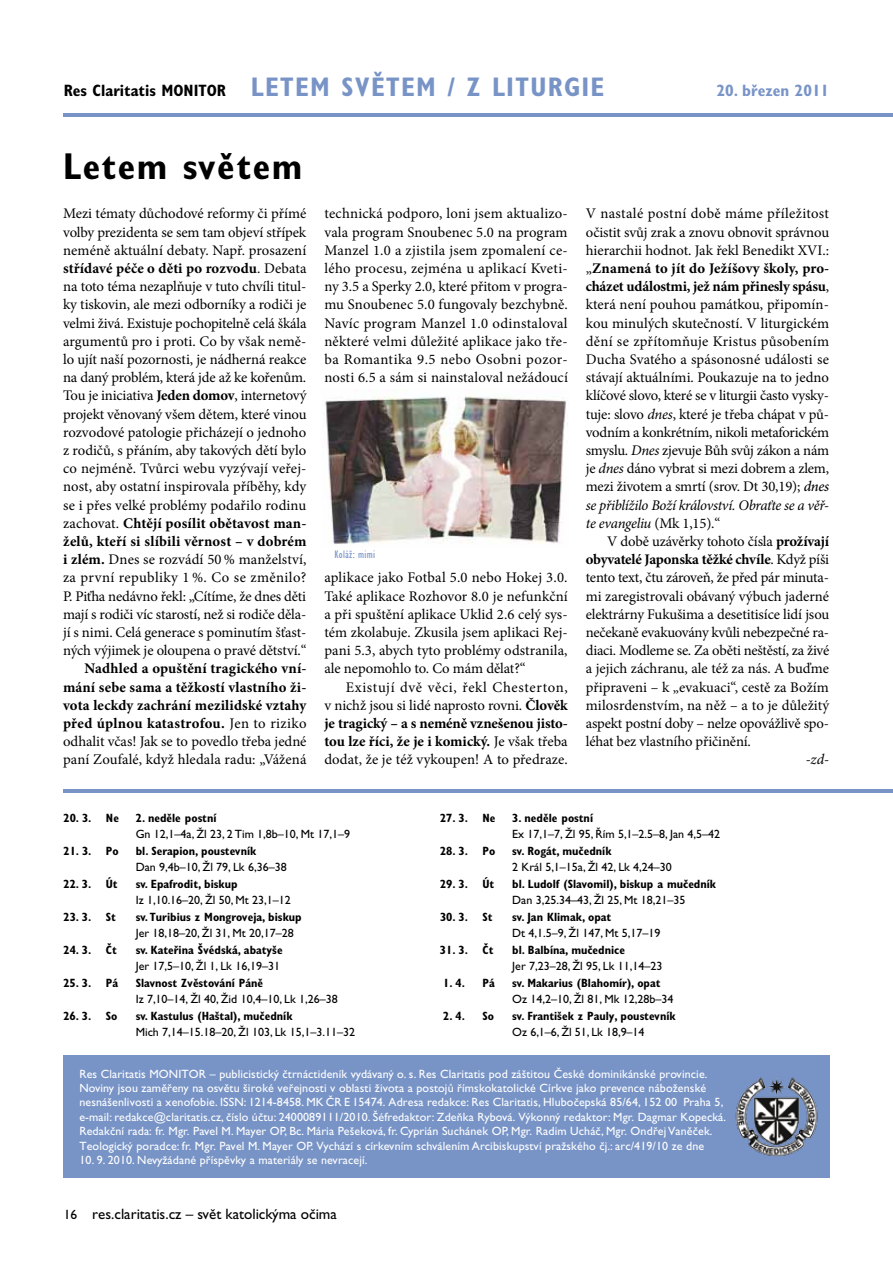
<style>
.page{position:relative;width:893px;height:1263px;background:#fff}
.page>*{position:absolute;margin:0;border:0;box-sizing:border-box;transform-origin:0 0}
.t1{font:700 condensed 37.5px "Gill Sans Std";letter-spacing:.04em;color:#000}
.t2{font:700 condensed 27px "Gill Sans Std";letter-spacing:.05em;color:#7894c7}
.t3{font:700 condensed 16.5px "Gill Sans Std";color:#000}
.t4{font:700 condensed 16.5px "Gill Sans Std";color:#7894c7}
.t5{font:15px "Gill Sans Std";color:#000}
.t6{font:14.7px/18.1px "Minion Pro";letter-spacing:-.005em;color:#000;text-align:justify}
.t7{font:700 14.7px/18.1px "Minion Pro";letter-spacing:.015em;color:#000;text-align:justify}
.t8{font:italic 14.7px "Minion Pro";color:#000}
.t9{font:12px/14.4px "Gill Sans Std";letter-spacing:.01em;color:#fff}
.t10{font:700 condensed 12px "Gill Sans Std";color:#000}
.t11{font:12px "Gill Sans Std";color:#000}
.t12{font:condensed 11.25px "Gill Sans Std";letter-spacing:.03em;color:#7894c7}
.s1{font-weight:700}
.s2{font-weight:400}
.s3{font-style:italic}
.s4{font-weight:500;font-style:italic}
.s5{font-size:13.5px}
</style>
<div class="page">
<hr style="left:64px;top:113px;width:829px;height:4px;background:#7894c7">
<div style="left:64px;top:1056px;width:766px;height:122px;background:#7894c7"></div>
<hr style="left:63px;top:789px;width:830px;height:4px;background:#7894c7">
<img style="left:735px;top:1077px;width:83px;height:80px">
<img style="left:325px;top:396px;width:243px;height:148px">
<h2 class="t2" style="left:251px;top:71px;width:256px">LETEM SVĚTEM / Z Litur</h2>
<h2 class="t2" style="left:564px;top:71px;width:29px">giE</h2>
<p class="t3" style="left:64px;top:81px;width:164px">Res Claritatis MONITOR</p>
<p class="t4" style="left:717px;top:81px;width:114px">20. březen 2011</p>
<h1 class="t1" style="left:63px;top:144px;width:241px">Letem světem</h1>
<p class="t6" style="left:63px;top:205px;width:245px">Mezi tématy důchodové reformy či přímé volby prezidenta se sem tam objeví střípek neméně aktuální debaty. Např. prosazení <span class="s1">střídavé péče o děti po rozvodu</span>. Debata na toto téma nezaplňuje v tuto chvíli titul&shy;ky tiskovin, ale mezi odborníky a rodiči je velmi živá. Existuje pochopitelně celá škála argumentů pro i proti. Co by však nemě&shy;lo ujít naší pozornosti, je nádherná reakce na daný problém, která jde až ke kořenům.<br>Tou je iniciativa <span class="s1">Jeden domov</span>, internetový projekt věnovaný všem dětem, které vinou rozvodové patologie přicházejí o jednoho z rodičů, s přáním, aby takových dětí bylo co nejméně. Tvůrci webu vyzývají veřej&shy;nost, aby ostatní inspirovala příběhy, kdy se i přes velké problémy podařilo rodinu zachovat. <span class="s1">Chtějí posílit obětavost man&shy;želů, kteří si slíbili věrnost – v dobrém i zlém.</span> Dnes se rozvádí 50% manželství, za první republiky 1 %. Co se změnilo?<br>P. Piťha nedávno řekl: „Cítíme, že dnes děti mají s rodiči víc starostí, než si rodiče děla&shy;jí s nimi. Celá generace s pominutím šťast&shy;ných výjimek je oloupena o pravé dětství.“</p>
<p class="t7" style="left:63px;top:659px;width:245px;text-indent:21px">Nadhled a opuštění tragického vní&shy;mání sebe sama a těžkostí vlastního ži&shy;vota leckdy zachrání mezilidské vztahy před úplnou katastrofou. <span class="s2">Jen to riziko odhalit včas! Jak se to povedlo třeba jedné paní Zoufalé, když hledala radu: „Vážená</span></p>
<p class="t6" style="left:324px;top:205px;width:245px">technická podporo, loni jsem aktualizo&shy;vala program Snoubenec 5.0 na program Manzel 1.0 a zjistila jsem zpomalení ce&shy;lého procesu, zejména u aplikací Kveti&shy;ny 3.5 a Sperky 2.0, které přitom v progra&shy;mu Snoubenec 5.0 fungovaly bezchybně.<br>Navíc program Manzel 1.0 odinstaloval některé velmi důležité aplikace jako tře&shy;ba Romantika 9.5 nebo Osobni pozor&shy;nosti 6.5 a sám si nainstaloval nežádoucí</p>
<p class="t12" style="left:334px;top:548px;width:42px">Koláž: mimi</p>
<p class="t6" style="left:324px;top:569px;width:245px">aplikace jako Fotbal 5.0 nebo Hokej 3.0.<br>Také aplikace Rozhovor 8.0 je nefunkční a při spuštění aplikace Uklid 2.6 celý sys&shy;tém zkolabuje. Zkusila jsem aplikaci Rej&shy;pani 5.3, abych tyto problémy odstranila, ale nepomohlo to. Co mám dělat?“</p>
<p class="t6" style="left:324px;top:678px;width:245px;text-indent:21px">Existují dvě věci, řekl Chesterton, v nichž jsou si lidé naprosto rovni. <span class="s1">Člověk je tragický – a s neméně vznešenou jisto&shy;tou lze říci, že je i komický.</span> Je však třeba dodat, že je též vykoupen! A to předraze.</p>
<p class="t6" style="left:586px;top:205px;width:245px">V nastalé postní době máme příležitost očistit svůj zrak a znovu obnovit správnou hierarchii hodnot. Jak řekl Benedikt XVI.: „<span class="s1">Znamená to jít do Ježíšovy školy, pro&shy;cházet událostmi, jež nám přinesly spásu</span>, která není pouhou památkou, připomín&shy;kou minulých skutečností. V liturgickém dění se zpřítomňuje Kristus působením Ducha Svatého a spásonosné události se stávají aktuálními. Poukazuje na to jedno klíčové slovo, které se v liturgii často vysky&shy;tuje: slovo <span class="s3">dnes</span>, které je třeba chápat v pů&shy;vodním a konkrétním, nikoli metaforickém smyslu. <span class="s3">Dnes</span> zjevuje Bůh svůj zákon a nám je <span class="s3">dnes</span> dáno vybrat si mezi dobrem a zlem, mezi životem a smrtí (srov. Dt 30,19); <span class="s4">dnes </span><span class="s3">se přiblížilo Boží království. Obraťte se a věř&shy;te evangeliu</span> (Mk 1,15).“</p>
<p class="t6" style="left:586px;top:532px;width:245px;text-indent:21px">V době uzávěrky tohoto čísla <span class="s1">prožívají obyvatelé Japonska těžké chvíle</span>. Když píši tento text, čtu zároveň, že před pár minuta&shy;mi zaregistrovali obávaný výbuch jaderné elektrárny Fukušima a desetitisíce lidí jsou nečekaně evakuovány kvůli nebezpečné ra&shy;diaci. Modleme se. Za oběti neštěstí, za živé a jejich záchranu, ale též za nás. A buďme připraveni – k „evakuaci“, cestě za Božím milosrdenstvím, na něž – a to je důležitý aspekt postní doby – nelze opovážlivě spo&shy;léhat bez vlastního přičinění.</p>
<p class="t8" style="left:806px;top:750px;width:25px">-zd-</p>
<p class="t10" style="left:63px;top:810px;width:57px">20. 3. Ne</p>
<p class="t10" style="left:136px;top:810px;width:82px">2. neděle postní</p>
<p class="t11" style="left:136px;top:827px;width:216px">Gn 12,1–4a, Žl 23, 2 Tim 1,8b–10, Mt 17,1–9</p>
<p class="t10" style="left:63px;top:843px;width:57px">21. 3. Po</p>
<p class="t10" style="left:136px;top:843px;width:122px">bl. Serapion, poustevník</p>
<p class="t11" style="left:136px;top:860px;width:152px">Dan 9,4b–10, Žl 79, Lk 6,36–38</p>
<p class="t10" style="left:63px;top:876px;width:56px">22. 3. Út</p>
<p class="t10" style="left:136px;top:876px;width:103px">sv. Epafrodit, biskup</p>
<p class="t11" style="left:136px;top:893px;width:157px">Iz 1,10.16–20, Žl 50, Mt 23,1–12</p>
<p class="t10" style="left:63px;top:909px;width:54px">23. 3. St</p>
<p class="t10" style="left:136px;top:909px;width:168px">sv. Turibius z Mongroveja, biskup</p>
<p class="t11" style="left:136px;top:926px;width:160px">Jer 18,18–20, Žl 31, Mt 20,17–28</p>
<p class="t10" style="left:63px;top:942px;width:55px">24. 3. Čt</p>
<p class="t10" style="left:136px;top:942px;width:148px">sv. Kateřina Švédská, abatyše</p>
<p class="t11" style="left:136px;top:959px;width:146px">Jer 17,5–10, Žl 1, Lk 16,19–31</p>
<p class="t10" style="left:63px;top:975px;width:56px">25. 3. Pá</p>
<p class="t10" style="left:136px;top:975px;width:129px">Slavnost Zvěstování Páně</p>
<p class="t11" style="left:136px;top:992px;width:204px">Iz 7,10–14, Žl 40, Žid 10,4–10, Lk 1,26–38</p>
<p class="t10" style="left:63px;top:1008px;width:56px">26. 3. So</p>
<p class="t10" style="left:136px;top:1008px;width:158px">sv. Kastulus (Haštal), mučedník</p>
<p class="t11" style="left:136px;top:1025px;width:221px">Mich 7,14–15.18–20, Žl 103, Lk 15,1–3.11–32</p>
<p class="t10" style="left:440px;top:810px;width:57px">27. 3. Ne</p>
<p class="t10" style="left:512px;top:810px;width:82px">3. neděle postní</p>
<p class="t11" style="left:512px;top:827px;width:209px">Ex 17,1–7, Žl 95, Řím 5,1–2.5–8, Jan 4,5–42</p>
<p class="t10" style="left:440px;top:843px;width:57px">28. 3. Po</p>
<p class="t10" style="left:512px;top:843px;width:101px">sv. Rogát, mučedník</p>
<p class="t11" style="left:512px;top:860px;width:161px">2 Král 5,1–15a, Žl 42, Lk 4,24–30</p>
<p class="t10" style="left:440px;top:876px;width:56px">29. 3. Út</p>
<p class="t10" style="left:512px;top:876px;width:205px">bl. Ludolf (Slavomil), biskup a mučedník</p>
<p class="t11" style="left:512px;top:893px;width:175px">Dan 3,25.34–43, Žl 25, Mt 18,21–35</p>
<p class="t10" style="left:440px;top:909px;width:54px">30. 3. St</p>
<p class="t10" style="left:512px;top:909px;width:100px">sv. Jan Klimak, opat</p>
<p class="t11" style="left:512px;top:926px;width:150px">Dt 4,1.5–9, Žl 147, Mt 5,17–19</p>
<p class="t10" style="left:440px;top:942px;width:55px">31. 3. Čt</p>
<p class="t10" style="left:512px;top:942px;width:114px">bl. Balbína, mučednice</p>
<p class="t11" style="left:512px;top:959px;width:152px">Jer 7,23–28, Žl 95, Lk 11,14–23</p>
<p class="t10" style="left:443px;top:975px;width:23px">1. 4.</p>
<p class="t10" style="left:482px;top:975px;width:14px">Pá</p>
<p class="t10" style="left:512px;top:975px;width:150px">sv. Makarius (Blahomír), opat</p>
<p class="t11" style="left:512px;top:992px;width:163px">Oz 14,2–10, Žl 81, Mk 12,28b–34</p>
<p class="t10" style="left:443px;top:1008px;width:23px">2. 4.</p>
<p class="t10" style="left:482px;top:1008px;width:13px">So</p>
<p class="t10" style="left:512px;top:1008px;width:165px">sv. František z Pauly, poustevník</p>
<p class="t11" style="left:512px;top:1025px;width:134px">Oz 6,1–6, Žl 51, Lk 18,9–14</p>
<p class="t9" style="left:79px;top:1066px;width:648px">Res Claritatis MONITOR – publicistický čtrnáctideník vydávaný o. s. Res Claritatis pod záštitou České dominikánské provincie.<br>Noviny jsou zaměřeny na osvětu široké veřejnosti v oblasti života a postojů římskokatolické Církve jako prevence náboženské nesnášenlivosti a xenofobie. ISSN: 1214-8458. MK ČR E 15474. Adresa redakce: Res Claritatis, Hlubočepská 85/64, 152 00 Praha 5, e-mail: redakce@claritatis.cz, číslo účtu: 2400089111/2010. Šéfredaktor: Zdeňka Rybová. Výkonný redaktor: Mgr. Dagmar Kopecká.<br>Redakční rada: fr. Mgr. Pavel M. Mayer OP, Bc. Mária Pešeková, fr. Cyprián Suchánek OP, Mgr. Radim Ucháč, Mgr. Ondřej Vaněček.<br>Teologický poradce: fr. Mgr. Pavel M. Mayer OP. Vychází s církevním schválením Arcibiskupství pražského čj.: arc/419/10 ze dne</p>
<p class="t9" style="left:79px;top:1153px;width:290px">10. 9. 2010. Nevyžádané příspěvky a materiály se nevracejí.</p>
<p class="t5" style="left:64px;top:1206px;width:275px"><span class="s5">16</span> res.claritatis.cz – svět katolickýma očima</p>
</div>
